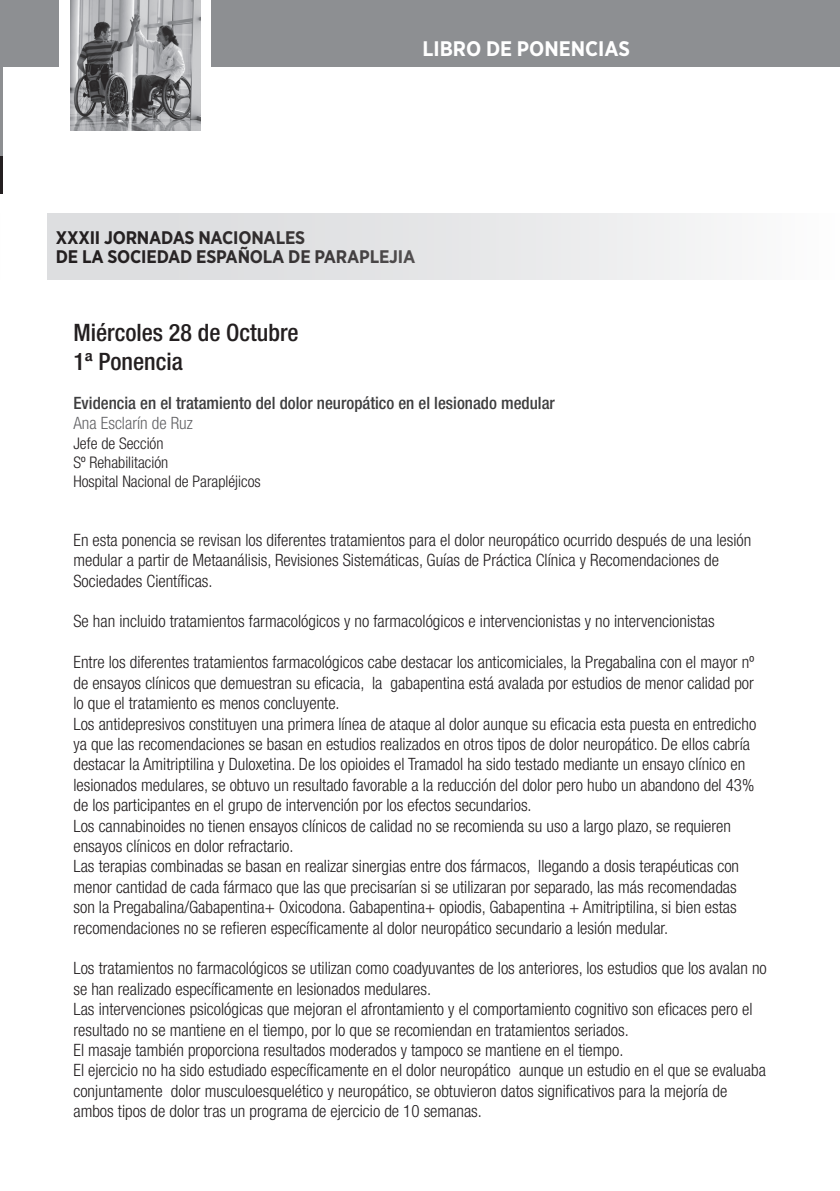
<style>
.page{position:relative;width:840px;height:1191px;background:#fff}
.page>*{position:absolute;margin:0;border:0;box-sizing:border-box;transform-origin:0 0}
.t1{font:500 condensed 24px/28.8px "Helvetica Neue LT Com";color:#231f20}
.t2{font:700 21px "Gotham Narrow";color:#fff}
.t3{font:700 18.2px/19.6px "Gotham Narrow";letter-spacing:-.01em;color:#231f20}
.t4{font:300 condensed 17px/20.4px "Helvetica Neue LT Com";color:#231f20}
.t5{font:500 condensed 17px "Helvetica Neue LT Com";color:#3e3e3f}
.t6{font:300 condensed 17px "Helvetica Neue LT Com";color:#636366}
.t7{font:300 condensed 16px/19.2px "Helvetica Neue LT Com";color:#231f20}
</style>
<div class="page">
<hr style="left:0;top:0;width:3px;height:176px;background:#8d8f92">
<hr style="left:0;top:156px;width:3px;height:37px;background:#231f20">
<img style="left:71px;top:0;width:129px;height:130px">
<div style="left:211px;top:0;width:628px;height:67px;background:#8d8f92"></div>
<div style="left:0;top:0;width:58px;height:67px;background:#8d8f92"></div>
<hr style="left:0;top:213px;width:1px;height:66px;background:#dddee0">
<div style="left:47px;top:213px;width:792px;height:66px;background:linear-gradient(to right,#d7d8db,#f9f9f9)"></div>
<p class="t2" style="left:422px;top:35px;width:209px">LIBRO DE PONENCIAS</p>
<p class="t3" style="left:56px;top:227px;width:361px">XXXII JORNADAS NACIONALES<br>DE LA SOCIEDAD ESPAÑOLA DE PARAPLEJIA</p>
<h1 class="t1" style="left:73px;top:321px;width:226px">Miércoles 28 de Octubre<br>1ª Ponencia</h1>
<p class="t5" style="left:73px;top:397px;width:482px">Evidencia en el tratamiento del dolor neuropático en el lesionado medular</p>
<p class="t6" style="left:73px;top:417px;width:121px">Ana Esclarín de Ruz</p>
<p class="t7" style="left:73px;top:435px;width:189px">Jefe de Sección<br>Sº Rehabilitación<br>Hospital Nacional de Parapléjicos</p>
<p class="t4" style="left:73px;top:532px;width:679px">En esta ponencia se revisan los diferentes tratamientos para el dolor neuropático ocurrido después de una lesión medular a partir de Metaanálisis, Revisiones Sistemáticas, Guías de Práctica Clínica y Recomendaciones de<br>Sociedades Científicas.</p>
<p class="t4" style="left:73px;top:613px;width:642px">Se han incluido tratamientos farmacológicos y no farmacológicos e intervencionistas y no intervencionistas</p>
<p class="t4" style="left:73px;top:654px;width:684px">Entre los diferentes tratamientos farmacológicos cabe destacar los anticomiciales, la Pregabalina con el mayor nº de ensayos clínicos que demuestran su eficacia, la gabapentina está avalada por estudios de menor calidad por lo que el tratamiento es menos concluyente.<br>Los antidepresivos constituyen una primera línea de ataque al dolor aunque su eficacia esta puesta en entredicho ya que las recomendaciones se basan en estudios realizados en otros tipos de dolor neuropático. De ellos cabría destacar la Amitriptilina y Duloxetina. De los opioides el Tramadol ha sido testado mediante un ensayo clínico en lesionados medulares, se obtuvo un resultado favorable a la reducción del dolor pero hubo un abandono del 43% de los participantes en el grupo de intervención por los efectos secundarios.<br>Los cannabinoides no tienen ensayos clínicos de calidad no se recomienda su uso a largo plazo, se requieren ensayos clínicos en dolor refractario.<br>Las terapias combinadas se basan en realizar sinergias entre dos fármacos, llegando a dosis terapéuticas con menor cantidad de cada fármaco que las que precisarían si se utilizaran por separado, las más recomendadas son la Pregabalina/Gabapentina+ Oxicodona. Gabapentina+ opiodis, Gabapentina + Amitriptilina, si bien estas recomendaciones no se refieren específicamente al dolor neuropático secundario a lesión medular.</p>
<p class="t4" style="left:73px;top:960px;width:694px">Los tratamientos no farmacológicos se utilizan como coadyuvantes de los anteriores, los estudios que los avalan no se han realizado específicamente en lesionados medulares.<br>Las intervenciones psicológicas que mejoran el afrontamiento y el comportamiento cognitivo son eficaces pero el resultado no se mantiene en el tiempo, por lo que se recomiendan en tratamientos seriados.<br>El masaje también proporciona resultados moderados y tampoco se mantiene en el tiempo.<br>El ejercicio no ha sido estudiado específicamente en el dolor neuropático aunque un estudio en el que se evaluaba conjuntamente dolor musculoesquelético y neuropático, se obtuvieron datos significativos para la mejoría de ambos tipos de dolor tras un programa de ejercicio de 10 semanas.</p>
</div>
